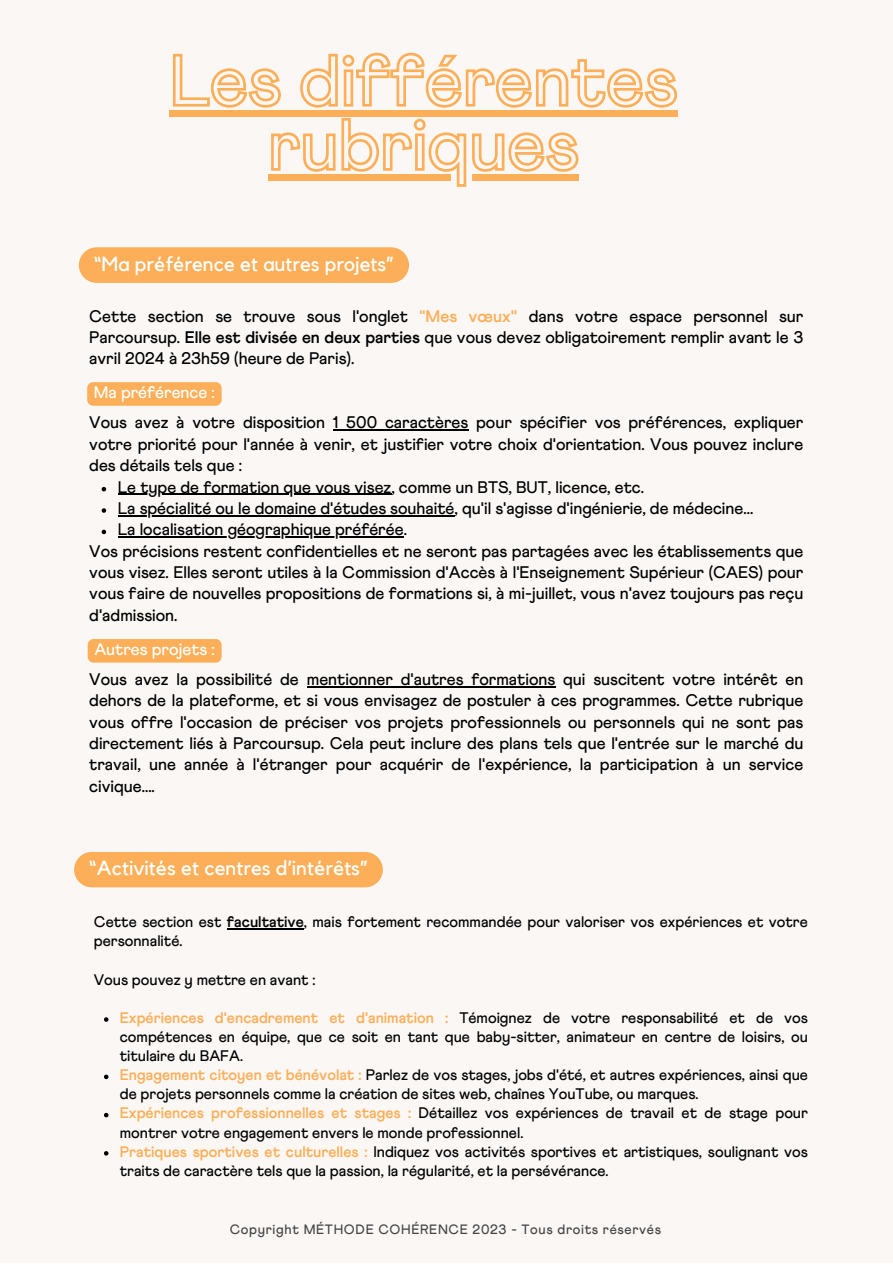
<style>
.page{position:relative;width:893px;height:1264px;background:#fff}
.page>*{position:absolute;margin:0;border:0;box-sizing:border-box;transform-origin:0 0}
.t1{font:20.4px "Kollektif";color:#fff}
.t2{font:500 16.8px/21.3px "Athletics";color:#000;text-align:justify}
.t3{font:500 16.8px "Athletics";color:#fff}
.t4{font:500 15.3px/19px "Athletics";color:#000}
.t5{font:500 13.5px "Athletics";letter-spacing:.05em;color:#444}
.s1{color:#fcaf58}
.s2{font-weight:700;color:#fcaf58}
.s3{font-weight:700}
</style>
<div class="page">
<div style="left:0;top:0;width:892px;height:1262px;background:#faf7f5"></div>
<div style="left:169px;top:110px;width:508px;height:6px;background:#fcaf58"></div>
<svg style="left:173px;top:52px;width:505px;height:56px"></svg>
<svg style="left:270px;top:118px;width:309px;height:69px"></svg>
<svg style="left:102px;top:487px;width:4px;height:4px"></svg>
<hr style="left:118px;top:493px;width:273px;height:2px;background:#000">
<svg style="left:102px;top:508px;width:4px;height:5px"></svg>
<hr style="left:118px;top:515px;width:336px;height:1px;background:#000">
<svg style="left:102px;top:529px;width:4px;height:5px"></svg>
<hr style="left:118px;top:536px;width:285px;height:1px;background:#000">
<hr style="left:333px;top:429px;width:135px;height:1px;background:#000">
<hr style="left:307px;top:686px;width:248px;height:1px;background:#000">
<div style="left:87px;top:382px;width:134px;height:24px;background:#fcaf58;border-radius:6px"></div>
<div style="left:88px;top:639px;width:133px;height:23px;background:#fcaf58;border-radius:6px"></div>
<svg style="left:104px;top:1017px;width:4px;height:4px"></svg>
<svg style="left:104px;top:1074px;width:4px;height:5px"></svg>
<svg style="left:104px;top:1112px;width:4px;height:5px"></svg>
<svg style="left:104px;top:1151px;width:4px;height:4px"></svg>
<hr style="left:227px;top:928px;width:77px;height:1px;background:#000">
<div style="left:79px;top:247px;width:330px;height:36px;background:#fcaf58;border-radius:18px"></div>
<div style="left:74px;top:852px;width:309px;height:35px;background:#fcaf58;border-radius:18px"></div>
<p class="t1" style="left:94px;top:255px;width:301px">“Ma préférence et autres projets”</p>
<p class="t2" style="left:89px;top:306px;width:715px">Cette section se trouve sous l'onglet <span class="s1">"</span><span class="s2">Mes vœux"</span> dans votre espace personnel sur Parcoursup. <span class="s3">Elle est divisée en deux parties</span> que vous devez obligatoirement remplir avant le 3 avril 2024 à 23h59 (heure de Paris).</p>
<p class="t3" style="left:94px;top:385px;width:122px">Ma préférence :</p>
<p class="t2" style="left:89px;top:413px;width:715px">Vous avez à votre disposition 1 500 caractères pour spécifier vos préférences, expliquer votre priorité pour l'année à venir, et justifier votre choix d'orientation. Vous pouvez inclure des détails tels que :</p>
<p class="t2" style="left:118px;top:477px;width:528px">Le type de formation que vous visez, comme un BTS, BUT, licence, etc.</p>
<p class="t2" style="left:118px;top:498px;width:637px">La spécialité ou le domaine d'études souhaité, qu'il s'agisse d'ingénierie, de médecine...</p>
<p class="t2" style="left:118px;top:520px;width:291px">La localisation géographique préférée.</p>
<p class="t2" style="left:89px;top:541px;width:715px">Vos précisions restent confidentielles et ne seront pas partagées avec les établissements que vous visez. Elles seront utiles à la Commission d'Accès à l'Enseignement Supérieur (CAES) pour vous faire de nouvelles propositions de formations si, à mi-juillet, vous n'avez toujours pas reçu d'admission.</p>
<p class="t3" style="left:94px;top:641px;width:122px">Autres projets :</p>
<p class="t2" style="left:89px;top:669px;width:715px">Vous avez la possibilité de mentionner d'autres formations qui suscitent votre intérêt en dehors de la plateforme, et si vous envisagez de postuler à ces programmes. Cette rubrique vous offre l'occasion de préciser vos projets professionnels ou personnels qui ne sont pas directement liés à Parcoursup. Cela peut inclure des plans tels que l'entrée sur le marché du travail, une année à l'étranger pour acquérir de l'expérience, la participation à un service civique....</p>
<p class="t1" style="left:89px;top:858px;width:280px">“Activités et centres d’intérêts”</p>
<p class="t4" style="left:94px;top:913px;width:715px">Cette section est <span class="s3">facultative</span>, mais fortement recommandée pour valoriser vos expériences et votre personnalité.</p>
<p class="t4" style="left:94px;top:970px;width:223px">Vous pouvez y mettre en avant :</p>
<p class="t4" style="left:120px;top:1009px;width:689px;text-align:justify"><span class="s2">Expériences d'encadrement et d'animation :</span> Témoignez de votre responsabilité et de vos compétences en équipe, que ce soit en tant que baby-sitter, animateur en centre de loisirs, ou titulaire du BAFA.</p>
<p class="t4" style="left:120px;top:1066px;width:689px"><span class="s2">Engagement citoyen et bénévolat :</span> Parlez de vos stages, jobs d'été, et autres expériences, ainsi que de projets personnels comme la création de sites web, chaînes YouTube, ou marques.</p>
<p class="t4" style="left:120px;top:1104px;width:689px"><span class="s2">Expériences professionnelles et stages :</span> Détaillez vos expériences de travail et de stage pour montrer votre engagement envers le monde professionnel.</p>
<p class="t4" style="left:120px;top:1142px;width:689px"><span class="s2">Pratiques sportives et culturelles :</span> Indiquez vos activités sportives et artistiques, soulignant vos traits de caractère tels que la passion, la régularité, et la persévérance.</p>
<p class="t5" style="left:230px;top:1223px;width:433px">Copyright MÉTHODE COHÉRENCE 2023 - Tous droits réservés</p>
</div>
